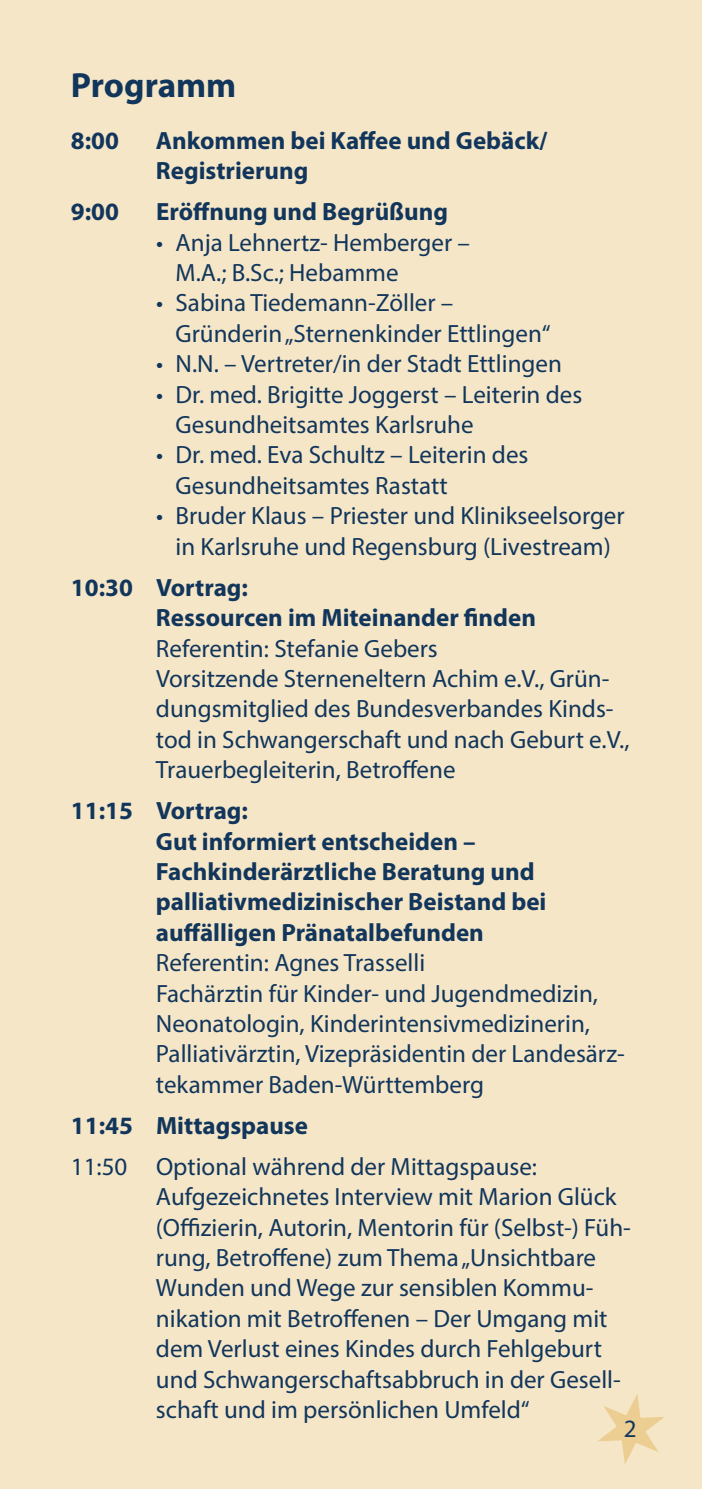
<style>
.page{position:relative;width:702px;height:1489px;background:#fff}
.page>*{position:absolute;margin:0;border:0;box-sizing:border-box;transform-origin:0 0}
.Überschrift{font:700 35px "Myriad Pro";color:#12365b}
.Grundschrift_Aufzählung{font:25px/30.5px "Myriad Pro";color:#12365b}
.Grundschrift{font:25px/30.5px "Myriad Pro";color:#12365b}
.Grundschrift_Aufzählung-2{font:700 25px/30.5px "Myriad Pro";color:#12365b}
.Grundschrift_Aufzählung_mA{font:25px/30.5px "Myriad Pro";color:#12365b;text-align:center}
.Grundschrift_Aufzählung_mA-2{font:700 25px/30.5px "Myriad Pro";color:#12365b}
.Grundschrift-2{font:700 25px "Myriad Pro";color:#12365b}
.s1{font-weight:400}
</style>
<div class="page">
<div style="left:0;top:0;width:702px;height:1488px;background:#f5e6c8"></div>
<p class="Überschrift" style="left:71px;top:63px;width:167px">Programm</p>
<p class="Grundschrift_Aufzählung_mA-2" style="left:71px;top:124px;width:50px">8:00</p>
<p class="Grundschrift_Aufzählung_mA-2" style="left:156px;top:124px;width:393px">Ankommen bei Kaffee und Gebäck/<br>Registrierung</p>
<p class="Grundschrift-2" style="left:71px;top:195px;width:50px">9:00</p>
<p class="Grundschrift-2" style="left:156px;top:195px;width:293px">Eröffnung und Begrüßung</p>
<p class="Grundschrift_Aufzählung" style="left:175px;top:227px;width:296px;text-indent:-20px">• Anja Lehnertz- Hemberger –<br>M.A.; B.Sc.; Hebamme</p>
<p class="Grundschrift_Aufzählung" style="left:175px;top:287px;width:377px;text-indent:-20px">• Sabina Tiedemann-Zöller –<br>Gründerin „Sternenkinder Ettlingen“</p>
<p class="Grundschrift_Aufzählung" style="left:156px;top:348px;width:407px">• N.N. – Vertreter/in der Stadt Ettlingen</p>
<p class="Grundschrift_Aufzählung" style="left:175px;top:378px;width:408px;text-indent:-20px">• Dr. med. Brigitte Joggerst – Leiterin des<br>Gesundheitsamtes Karlsruhe</p>
<p class="Grundschrift_Aufzählung" style="left:175px;top:439px;width:354px;text-indent:-20px">• Dr. med. Eva Schultz – Leiterin des<br>Gesundheitsamtes Rastatt</p>
<p class="Grundschrift_Aufzählung_mA" style="left:156px;top:500px;width:470px">• Bruder Klaus – Priester und Klinikseelsorger in Karlsruhe und Regensburg (Livestream)</p>
<p class="Grundschrift_Aufzählung-2" style="left:156px;top:571px;width:381px;text-indent:-85px">10:30 Vortrag:<br>Ressourcen im Miteinander finden<br><span class="s1">Referentin: Stefanie Gebers</span></p>
<p class="Grundschrift" style="left:156px;top:663px;width:475px">Vorsitzende Sterneneltern Achim e.V., Grün&shy;dungsmitglied des Bundesverbandes Kinds&shy;tod in Schwangerschaft und nach Geburt e.V., Trauerbegleiterin, Betroffene</p>
<p class="Grundschrift_Aufzählung-2" style="left:156px;top:794px;width:392px;text-indent:-85px">11:15 Vortrag:<br>Gut informiert entscheiden –<br>Fachkinderärztliche Beratung und palliativmedizinischer Beistand bei auffälligen Pränatalbefunden<br><span class="s1">Referentin: Agnes Trasselli</span></p>
<p class="Grundschrift" style="left:156px;top:977px;width:470px">Fachärztin für Kinder- und Jugendmedizin, Neonatologin, Kinderintensivmedizinerin, Palliativärztin, Vizepräsidentin der Landesärz&shy;tekammer Baden-Württemberg</p>
<p class="Grundschrift_Aufzählung_mA-2" style="left:71px;top:1109px;width:238px">11:45 Mittagspause</p>
<p class="Grundschrift_Aufzählung" style="left:156px;top:1150px;width:476px;text-indent:-85px">11:50 Optional während der Mittagspause:<br>Aufgezeichnetes Interview mit Marion Glück (Offizierin, Autorin, Mentorin für (Selbst-) Füh&shy;rung, Betroffene) zum Thema „Unsichtbare Wunden und Wege zur sensiblen Kommu&shy;nikation mit Betroffenen – Der Umgang mit dem Verlust eines Kindes durch Fehlgeburt und Schwangerschaftsabbruch in der Gesell&shy;schaft und im persönlichen Umfeld“</p>
<p class="Grundschrift" style="left:624px;top:1412px;width:14px">2</p>
</div>
